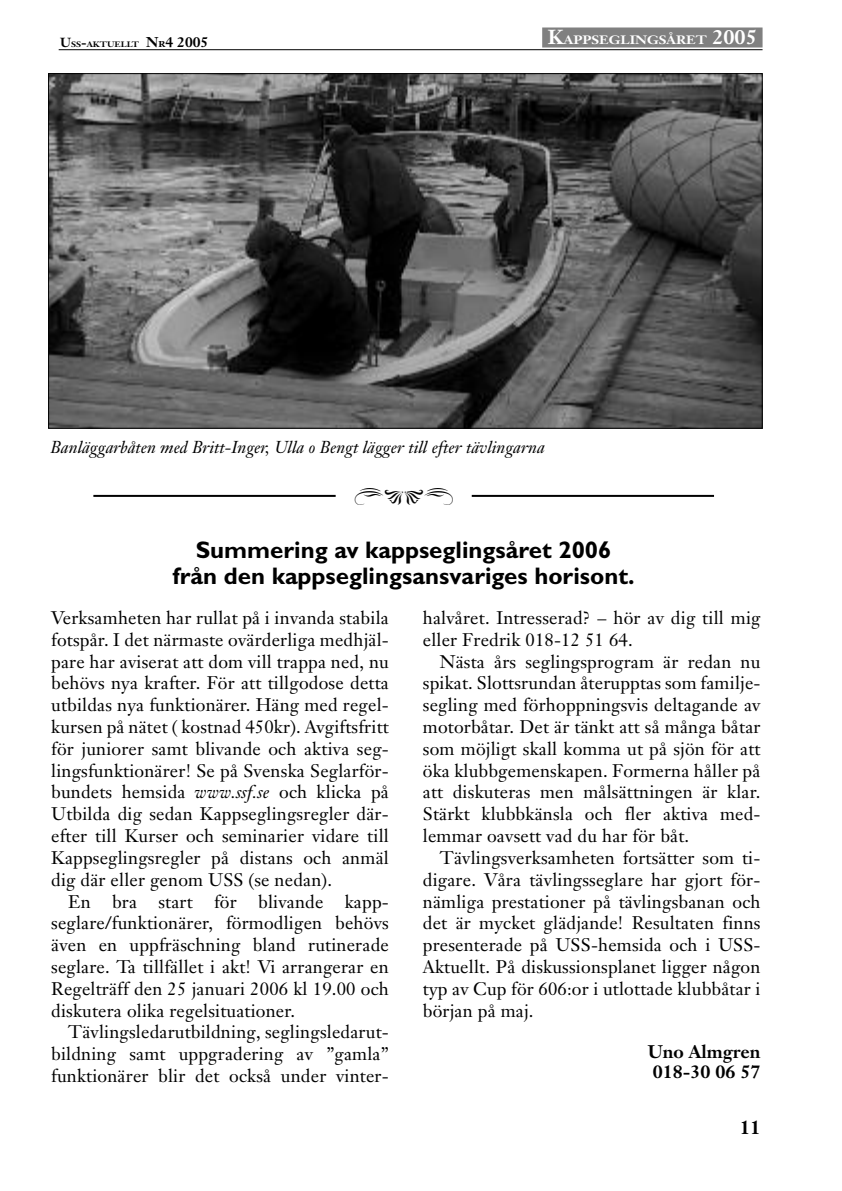
<style>
.page{position:relative;width:842px;height:1191px;background:#fff}
.page>*{position:absolute;margin:0;border:0;box-sizing:border-box;transform-origin:0 0}
.t1{font:700 24px/26px "Gill Sans";color:#000;text-align:center}
.t2{font:700 19px "Janson Text";color:#000}
.t3{font:18px/21.8px "Janson Text";letter-spacing:.01em;color:#000;text-align:justify}
.t4{font:700 18px/20.6px "Janson Text";color:#000}
.t5{font:italic 17px "Janson Text";color:#000}
.t6{font:700 12px "Janson Text";color:#fff;scale:1.13 1}
.t7{font:700 7.8px "Janson Text";color:#000;scale:1.13 1}
.s1{font-size:13px}
.s2{font-size:14px}
.s3{font-size:8.4px}
.s4{font-size:20px}
.s5{font-style:italic}
</style>
<div class="page">
<div style="left:542px;top:27px;width:220px;height:20px;background:#808080"></div>
<hr style="left:59px;top:49px;width:703px;height:1px;background:#000">
<img style="left:50px;top:75px;width:711px;height:351px">
<hr style="left:472px;top:495px;width:242px;height:2px;background:#000">
<hr style="left:93px;top:495px;width:243px;height:2px;background:#000">
<p class="t7" style="left:60px;top:41px;width:133px"><span class="s1">U</span>SS<span class="s1">-</span>AKTUELLT <span class="s2">N</span><span class="s3">R</span><span class="s2">4 2005</span></p>
<p class="t6" style="left:548px;top:35px;width:186px"><span class="s4">K</span>APPSEGLINGSÅRET <span class="s4">2005</span></p>
<p class="t5" style="left:51px;top:441px;width:496px">Banläggarbåten med Britt-Inger, Ulla o Bengt lägger till efter tävlingarna</p>
<h1 class="t1" style="left:173px;top:537px;width:464px">Summering av kappseglingsåret 2006 från den kappseglingsansvariges horisont.</h1>
<p class="t3" style="left:51px;top:608px;width:339px">Verksamheten har rullat på i invanda stabila fotspår. I det närmaste ovärderliga medhjäl&shy;pare har aviserat att dom vill trappa ned, nu behövs nya krafter. För att tillgodose detta utbildas nya funktionärer. Häng med regel&shy;kursen på nätet ( kostnad 450kr). Avgiftsfritt för juniorer samt blivande och aktiva seg&shy;lingsfunktionärer! Se på Svenska Seglarför&shy;bundets hemsida <span class="s5">www.ssf.se</span> och klicka på Utbilda dig sedan Kappseglingsregler där&shy;efter till Kurser och seminarier vidare till Kappseglingsregler på distans och anmäl dig där eller genom USS (se nedan).</p>
<p class="t3" style="left:51px;top:892px;width:339px;text-indent:17px">En bra start för blivande kapp&shy;seglare/funktionärer, förmodligen behövs även en uppfräschning bland rutinerade seglare. Ta tillfället i akt! Vi arrangerar en Regelträff den 25 januari 2006 kl 19.00 och diskutera olika regelsituationer.</p>
<p class="t3" style="left:51px;top:1023px;width:339px;text-indent:17px">Tävlingsledarutbildning, seglingsledarut&shy;bildning samt uppgradering av ”gamla” funktionärer blir det också under vinter-</p>
<p class="t3" style="left:423px;top:608px;width:339px">halvåret. Intresserad? – hör av dig till mig eller Fredrik 018-12 51 64.</p>
<p class="t3" style="left:423px;top:652px;width:339px;text-indent:17px">Nästa års seglingsprogram är redan nu spikat. Slottsrundan återupptas som familje&shy;segling med förhoppningsvis deltagande av motorbåtar. Det är tänkt att så många båtar som möjligt skall komma ut på sjön för att öka klubbgemenskapen. Formerna håller på att diskuteras men målsättningen är klar.<br>Stärkt klubbkänsla och fler aktiva med&shy;lemmar oavsett vad du har för båt.</p>
<p class="t3" style="left:423px;top:848px;width:339px;text-indent:17px">Tävlingsverksamheten fortsätter som ti&shy;digare. Våra tävlingsseglare har gjort för&shy;nämliga prestationer på tävlingsbanan och det är mycket glädjande! Resultaten finns presenterade på USS-hemsida och i USS-Aktuellt. På diskussionsplanet ligger någon typ av Cup för 606:or i utlottade klubbåtar i början på maj.</p>
<p class="t4" style="left:648px;top:1043px;width:114px">Uno Almgren<br>018-30 06 57</p>
<p class="t2" style="left:740px;top:1120px;width:23px">11</p>
</div>
